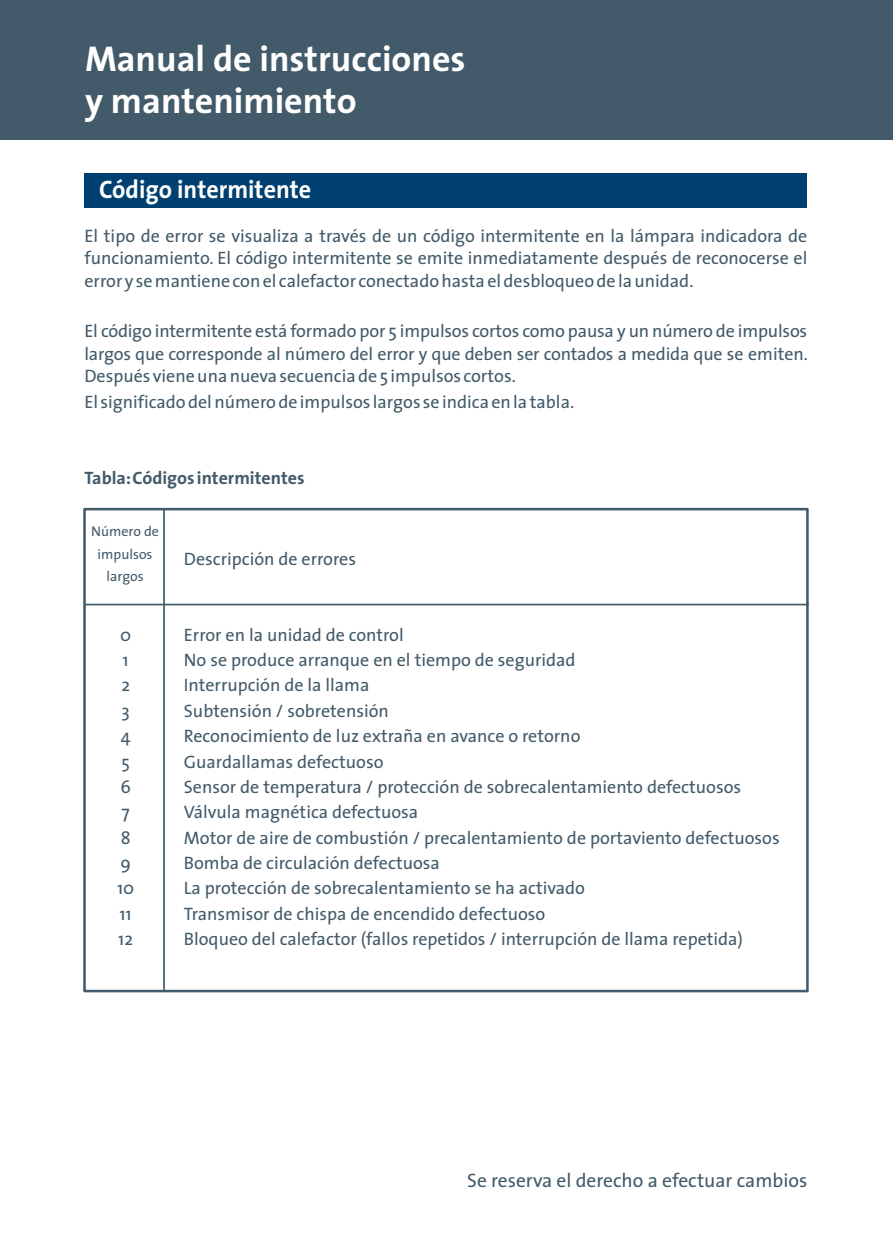
<style>
.page{position:relative;width:893px;height:1259px;background:#fff}
.page>*{position:absolute;margin:0;border:0;box-sizing:border-box;transform-origin:0 0}
.t1{font:700 36px/42px "The Sans";color:#fff}
.t2{font:700 25.5px "The Sans";color:#fff;scale:.94 1}
.t3{font:19.5px "The Sans";color:#425a69}
.t4{font:18px/22.5px "The Sans";color:#425a69;text-align:justify}
.t5{font:700 18px "The Sans";color:#425a69}
.t6{font:14.1px/22.5px "The Sans";color:#425a69;text-align:center}
</style>
<div class="page">
<div style="left:0;top:0;width:893px;height:140px;background:#425a69"></div>
<div style="left:85px;top:173px;width:722px;height:34px;background:#004071"></div>
<hr style="left:85px;top:604px;width:723px;height:1px;background:#425a69">
<div style="left:83px;top:508px;width:726px;height:484px;border:3px solid #425a69"></div>
<hr style="left:163px;top:510px;width:2px;height:481px;background:#425a69">
<h1 class="t1" style="left:85px;top:43px;width:382px">Manual de instrucciones y mantenimiento</h1>
<h2 class="t2" style="left:99px;top:181px;width:227px">Código intermitente</h2>
<p class="t4" style="left:84px;top:227px;width:724px">El tipo de error se visualiza a través de un código intermitente en la lámpara indicadora de funcionamiento. El código intermitente se emite inmediatamente después de reconocerse el error y se mantiene con el calefactor conectado hasta el desbloqueo de la unidad.</p>
<p class="t4" style="left:84px;top:323px;width:725px">El código intermitente está formado por 5 impulsos cortos como pausa y un número de impulsos largos que corresponde al número del error y que deben ser contados a medida que se emiten.<br>Después viene una nueva secuencia de 5 impulsos cortos.</p>
<p class="t4" style="left:84px;top:393px;width:491px">El significado del número de impulsos largos se indica en la tabla.</p>
<p class="t5" style="left:84px;top:472px;width:222px">Tabla:Códigos intermitentes</p>
<p class="t6" style="left:91px;top:522px;width:69px">Número de impulsos largos</p>
<p class="t4" style="left:184px;top:550px;width:174px">Descripción de errores</p>
<p class="t4" style="left:120px;top:626px;width:13px">0</p>
<p class="t4" style="left:184px;top:626px;width:221px">Error en la unidad de control</p>
<p class="t4" style="left:123px;top:651px;width:8px">1</p>
<p class="t4" style="left:184px;top:651px;width:393px">No se produce arranque en el tiempo de seguridad</p>
<p class="t4" style="left:121px;top:677px;width:10px">2</p>
<p class="t4" style="left:184px;top:677px;width:187px">Interrupción de la llama</p>
<p class="t4" style="left:122px;top:702px;width:10px">3</p>
<p class="t4" style="left:184px;top:702px;width:206px">Subtensión / sobretensión</p>
<p class="t4" style="left:121px;top:727px;width:11px">4</p>
<p class="t4" style="left:184px;top:727px;width:398px">Reconocimiento de luz extraña en avance o retorno</p>
<p class="t4" style="left:121px;top:753px;width:10px">5</p>
<p class="t4" style="left:184px;top:753px;width:201px">Guardallamas defectuoso</p>
<p class="t4" style="left:120px;top:778px;width:12px">6</p>
<p class="t4" style="left:184px;top:778px;width:559px">Sensor de temperatura / protección de sobrecalentamiento defectuosos</p>
<p class="t4" style="left:122px;top:804px;width:10px">7</p>
<p class="t4" style="left:184px;top:804px;width:236px">Válvula magnética defectuosa</p>
<p class="t4" style="left:121px;top:829px;width:11px">8</p>
<p class="t4" style="left:184px;top:829px;width:597px">Motor de aire de combustión / precalentamiento de portaviento defectuosos</p>
<p class="t4" style="left:120px;top:854px;width:12px">9</p>
<p class="t4" style="left:184px;top:854px;width:257px">Bomba de circulación defectuosa</p>
<p class="t4" style="left:117px;top:880px;width:19px">10</p>
<p class="t4" style="left:184px;top:880px;width:403px">La protección de sobrecalentamiento se ha activado</p>
<p class="t4" style="left:120px;top:905px;width:14px">11</p>
<p class="t4" style="left:184px;top:905px;width:363px">Transmisor de chispa de encendido defectuoso</p>
<p class="t4" style="left:118px;top:930px;width:16px">12</p>
<p class="t4" style="left:184px;top:930px;width:561px">Bloqueo del calefactor (fallos repetidos / interrupción de llama repetida)</p>
<p class="t3" style="left:467px;top:1174px;width:342px">Se reserva el derecho a efectuar cambios</p>
</div>
